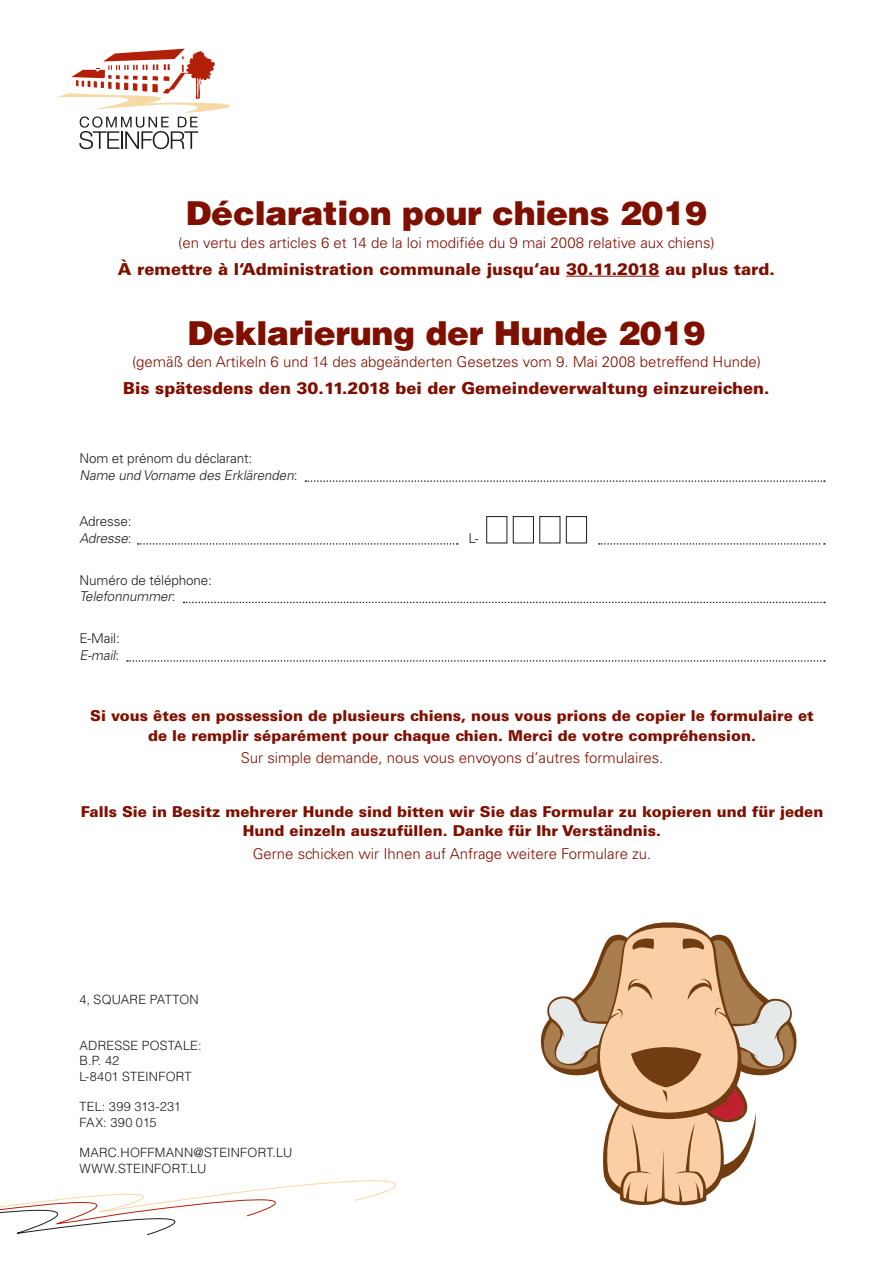
<style>
.page{position:relative;width:893px;height:1263px;background:#fff}
.page>*{position:absolute;margin:0;border:0;box-sizing:border-box;transform-origin:0 0}
.titre_fr-de{font:900 33px "Helvetica";letter-spacing:-.01em;color:#7f1000}
.titre_fr-de-2{font:900 16.5px "Univers LT Std";color:#7f1000}
.titre_fr-de-3{font:900 15px/19.5px "Univers LT Std";color:#7f1000;text-align:center}
.titre_fr-de-4{font:300 15px "Univers";color:#7f1000}
._1-Texte_français{font:300 13.5px/16.5px "Univers";letter-spacing:-.01em;color:#1d1d1b}
._1-Texte_français-2{font:italic 300 13.5px "Univers";color:#1d1d1b}
.t1{font:300 12.75px "Helvetica";letter-spacing:.02em;color:#1d1d1b}
.s1{font-style:normal}
.s2{font-style:italic}
</style>
<div class="page">
<svg style="left:58px;top:49px;width:173px;height:100px"></svg>
<hr style="left:566px;top:276px;width:93px;height:1px;background:#7f1000">
<svg style="left:0;top:1180px;width:396px;height:55px"></svg>
<svg style="left:305px;top:480px;width:520px;height:2px"></svg>
<svg style="left:138px;top:543px;width:320px;height:2px"></svg>
<svg style="left:599px;top:543px;width:226px;height:2px"></svg>
<svg style="left:184px;top:602px;width:641px;height:1px"></svg>
<svg style="left:127px;top:660px;width:698px;height:2px"></svg>
<div style="left:486px;top:516px;width:21px;height:27px;border:1px solid #1d1d1b"></div>
<div style="left:513px;top:516px;width:21px;height:27px;border:1px solid #1d1d1b"></div>
<div style="left:566px;top:516px;width:21px;height:27px;border:1px solid #1d1d1b"></div>
<svg style="left:540px;top:922px;width:257px;height:284px"></svg>
<p class="titre_fr-de" style="left:186px;top:192px;width:523px">Déclaration pour chiens 2019</p>
<p class="titre_fr-de-4" style="left:178px;top:233px;width:538px">(en vertu des articles 6 et 14 de la loi modifiée du 9 mai 2008 relative aux chiens)</p>
<p class="titre_fr-de-2" style="left:118px;top:258px;width:659px">À remettre à l‘Administration communale jusqu‘au 30.11.2018 au plus tard.</p>
<p class="titre_fr-de" style="left:188px;top:311px;width:519px">Deklarierung der Hunde 2019</p>
<p class="titre_fr-de-4" style="left:132px;top:353px;width:630px">(gemäß den Artikeln 6 und 14 des abgeänderten Gesetzes vom 9. Mai 2008 betreffend Hunde)</p>
<p class="titre_fr-de-2" style="left:123px;top:377px;width:648px">Bis spätesdens den 30.11.2018 bei der Gemeindeverwaltung einzureichen.</p>
<p class="_1-Texte_français" style="left:79px;top:450px;width:174px">Nom et prénom du déclarant:</p>
<p class="_1-Texte_français-2" style="left:79px;top:467px;width:219px">Name und Vorname des Erklärenden<span class="s1">:</span></p>
<p class="_1-Texte_français" style="left:79px;top:513px;width:54px">Adresse:</p>
<p class="_1-Texte_français-2" style="left:79px;top:530px;width:54px">Adresse<span class="s1">:</span></p>
<p class="_1-Texte_français" style="left:468px;top:529px;width:12px">L-</p>
<p class="_1-Texte_français" style="left:79px;top:571px;width:134px">Numéro de téléphone:<br><span class="s2">Telefonnummer</span>:</p>
<p class="_1-Texte_français" style="left:79px;top:630px;width:42px">E-Mail:<br><span class="s2">E-mail</span>:</p>
<p class="titre_fr-de-3" style="left:90px;top:706px;width:725px">Si vous êtes en possession de plusieurs chiens, nous vous prions de copier le formulaire et de le remplir séparément pour chaque chien. Merci de votre compréhension.</p>
<p class="titre_fr-de-4" style="left:241px;top:749px;width:424px">Sur simple demande, nous vous envoyons d’autres formulaires.</p>
<p class="titre_fr-de-3" style="left:81px;top:801px;width:744px">Falls Sie in Besitz mehrerer Hunde sind bitten wir Sie das Formular zu kopieren und für jeden<br>Hund einzeln auszufüllen. Danke für Ihr Verständnis.</p>
<p class="titre_fr-de-4" style="left:253px;top:844px;width:400px">Gerne schicken wir Ihnen auf Anfrage weitere Formulare zu.</p>
<p class="t1" style="left:79px;top:992px;width:121px">4, SQUARE PATTON</p>
<p class="t1" style="left:79px;top:1038px;width:124px">ADRESSE POSTALE:</p>
<p class="t1" style="left:79px;top:1053px;width:41px">B.P. 42</p>
<p class="t1" style="left:79px;top:1068px;width:114px">L-8401 STEINFORT</p>
<p class="t1" style="left:79px;top:1099px;width:103px">TEL: 399 313-231</p>
<p class="t1" style="left:79px;top:1114px;width:79px">FAX: 390 015</p>
<p class="t1" style="left:79px;top:1145px;width:214px">MARC.HOFFMANN@STEINFORT.LU</p>
<p class="t1" style="left:79px;top:1160px;width:128px">WWW.STEINFORT.LU</p>
</div>
